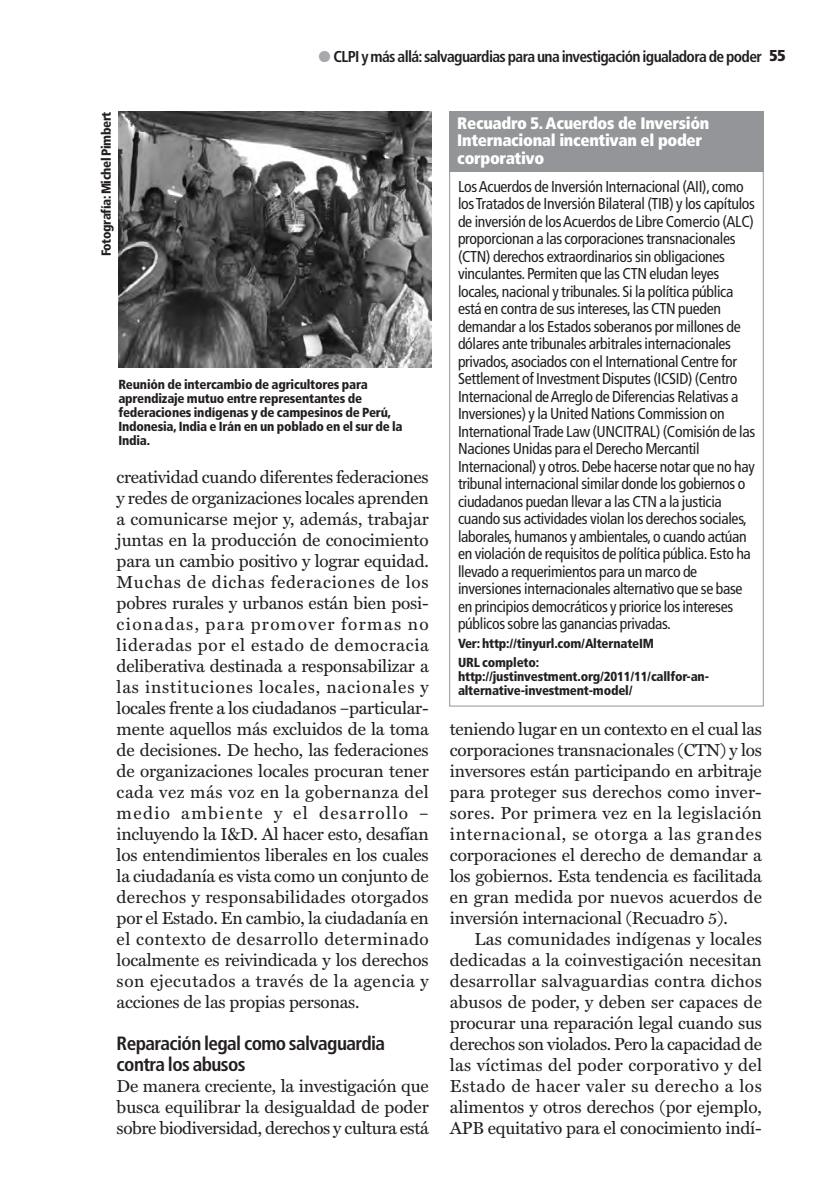
<style>
.page{position:relative;width:829px;height:1191px;background:#fff}
.page>*{position:absolute;margin:0;border:0;box-sizing:border-box;transform-origin:0 0}
.t1{font:700 condensed 19.25px/21px "Frutiger LT Std";letter-spacing:-.03em;color:#231f20}
.t2{font:17.5px/21px "Miller Text";letter-spacing:-.005em;color:#231f20;text-align:justify}
.t3{font:17.5px "Miller Text";letter-spacing:.02em;color:#231f20}
.t4{font:17.5px "Miller Text";letter-spacing:.015em;color:#231f20}
.t5{font:17.5px "Miller Text";letter-spacing:.045em;color:#231f20}
.t6{font:17.5px "Miller Text";letter-spacing:.03em;color:#231f20}
.t7{font:900 condensed 16.62px/17.5px "Frutiger LT Std";letter-spacing:-.02em;color:#fff}
.t8{font:condensed 15.75px/17.5px "Frutiger LT Std";letter-spacing:-.02em;color:#231f20}
.t9{font:700 condensed 15.75px "Frutiger LT Std";letter-spacing:-.04em;color:#231f20}
.t10{font:900 condensed 13.12px/14px "Frutiger LT Std";letter-spacing:-.015em;color:#231f20}
.s1{color:#a8a9ad}
.s2{font-weight:900}
</style>
<div class="page">
<div style="left:449px;top:112px;width:314px;height:60px;background:#939598"></div>
<img style="left:118px;top:112px;width:313px;height:256px">
<p class="t9" style="left:318px;top:50px;width:469px"><span class="s1">●</span> CLPI y más allá: salvaguardias para una investigación igualadora de poder <span class="s2">55</span></p>
<p class="t10" style="left:100px;top:256px;width:146px;rotate:-90deg">Fotografía: Michel Pimbert</p>
<p class="t10" style="left:118px;top:378px;width:286px">Reunión de intercambio de agricultores para aprendizaje mutuo entre representantes de federaciones indígenas y de campesinos de Perú, Indonesia, India e Irán en un poblado en el sur de la India.</p>
<p class="t2" style="left:117px;top:468px;width:313px">creatividad cuando diferentes federaciones y redes de organizaciones locales aprenden a comunicarse mejor y, además, trabajar juntas en la producción de conocimiento para un cambio positivo y lograr equidad.<br>Muchas de dichas federaciones de los pobres rurales y urbanos están bien posi&shy;cionadas, para promover formas no lideradas por el estado de democracia deliberativa destinada a responsabilizar a las instituciones locales, nacionales y locales frente a los ciudadanos –particular&shy;mente aquellos más excluidos de la toma de decisiones. De hecho, las federaciones de organizaciones locales procuran tener cada vez más voz en la gobernanza del medio ambiente y el desarrollo – incluyendo la I&amp;D. Al hacer esto, desafían los entendimientos liberales en los cuales la ciudadanía es vista como un conjunto de derechos y responsabilidades otorgados por el Estado. En cambio, la ciudadanía en el contexto de desarrollo determinado localmente es reivindicada y los derechos son ejecutados a través de la agencia y acciones de las propias personas.</p>
<p class="t1" style="left:117px;top:1034px;width:270px">Reparación legal como salvaguardia contra los abusos</p>
<p class="t2" style="left:117px;top:1077px;width:313px">De manera creciente, la investigación que busca equilibrar la desigualdad de poder sobre biodiversidad, derechos y cultura está</p>
<p class="t7" style="left:457px;top:116px;width:253px">Recuadro 5. Acuerdos de Inversión<br>Internacional incentivan el poder corporativo</p>
<p class="t8" style="left:458px;top:179px;width:299px">Los Acuerdos de Inversión Internacional (AII), como los Tratados de Inversión Bilateral (TIB) y los capítulos de inversión de los Acuerdos de Libre Comercio (ALC) proporcionan a las corporaciones transnacionales (CTN) derechos extraordinarios sin obligaciones vinculantes. Permiten que las CTN eludan leyes locales, nacional y tribunales. Si la política pública está en contra de sus intereses, las CTN pueden demandar a los Estados soberanos por millones de dólares ante tribunales arbitrales internacionales privados, asociados con el International Centre for Settlement of Investment Disputes (ICSID) (Centro Internacional de Arreglo de Diferencias Relativas a Inversiones) y la United Nations Commission on International Trade Law (UNCITRAL) (Comisión de las Naciones Unidas para el Derecho Mercantil Internacional) y otros. Debe hacerse notar que no hay tribunal internacional similar donde los gobiernos o ciudadanos puedan llevar a las CTN a la justicia cuando sus actividades violan los derechos sociales, laborales, humanos y ambientales, o cuando actúan en violación de requisitos de política pública. Esto ha llevado a requerimientos para un marco de inversiones internacionales alternativo que se base en principios democráticos y priorice los intereses públicos sobre las ganancias privadas.</p>
<p class="t10" style="left:458px;top:635px;width:197px;line-height:18.9px">Ver: http://tinyurl.com/AlternateIM<br>URL completo:</p>
<p class="t10" style="left:458px;top:671px;width:252px">http://justinvestment.org/2011/11/callfor-an&shy;alternative-investment-model/</p>
<p class="t2" style="left:450px;top:720px;width:313px">teniendo lugar en un contexto en el cual las</p>
<p class="t2" style="left:450px;top:741px;width:313px">corporaciones transnacionales (CTN) y los</p>
<p class="t2" style="left:450px;top:762px;width:313px">inversores están participando en arbitraje</p>
<p class="t2" style="left:450px;top:783px;width:313px">para proteger sus derechos como inver-</p>
<p class="t3" style="left:450px;top:806px;width:313px">sores. Por primera vez en la legislación</p>
<p class="t5" style="left:450px;top:827px;width:313px">internacional, se otorga a las grandes</p>
<p class="t2" style="left:450px;top:846px;width:313px">corporaciones el derecho de demandar a</p>
<p class="t2" style="left:450px;top:867px;width:313px">los gobiernos. Esta tendencia es facilitada</p>
<p class="t2" style="left:450px;top:888px;width:313px">en gran medida por nuevos acuerdos de</p>
<p class="t2" style="left:450px;top:909px;width:279px">inversión internacional (Recuadro 5).</p>
<p class="t2" style="left:474px;top:930px;width:289px">Las comunidades indígenas y locales</p>
<p class="t2" style="left:450px;top:951px;width:313px">dedicadas a la coinvestigación necesitan</p>
<p class="t3" style="left:450px;top:974px;width:313px">desarrollar salvaguardias contra dichos</p>
<p class="t2" style="left:450px;top:993px;width:313px">abusos de poder, y deben ser capaces de</p>
<p class="t2" style="left:450px;top:1014px;width:313px">procurar una reparación legal cuando sus</p>
<p class="t2" style="left:450px;top:1035px;width:313px">derechos son violados. Pero la capacidad de</p>
<p class="t4" style="left:450px;top:1058px;width:313px">las víctimas del poder corporativo y del</p>
<p class="t6" style="left:450px;top:1079px;width:313px">Estado de hacer valer su derecho a los</p>
<p class="t2" style="left:450px;top:1098px;width:313px">alimentos y otros derechos (por ejemplo,</p>
<p class="t2" style="left:450px;top:1119px;width:313px">APB equitativo para el conocimiento indí-</p>
</div>
